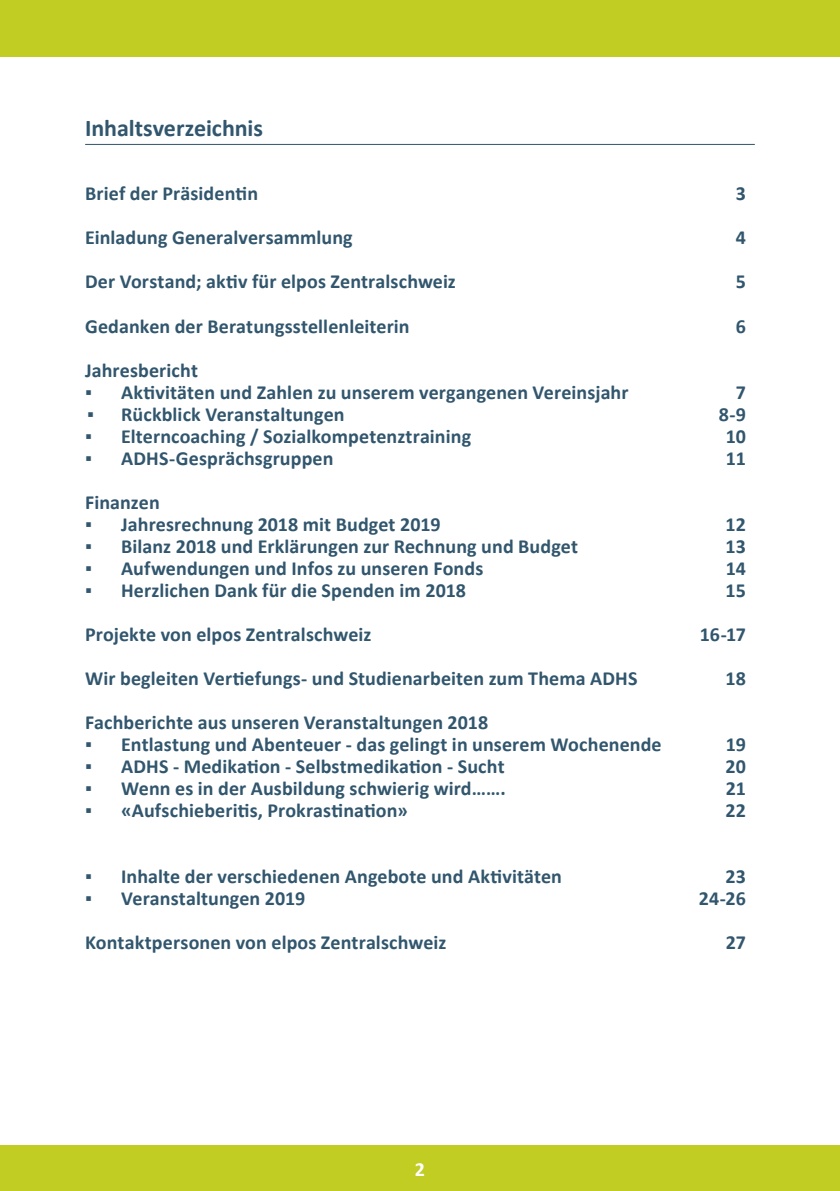
<style>
.page{position:relative;width:840px;height:1191px;background:#fff}
.page>*{position:absolute;margin:0;border:0;box-sizing:border-box;transform-origin:0 0}
.t1{font:700 24px "Calibri";letter-spacing:-.005em;color:#31566d}
.t2{font:700 20px "Calibri";letter-spacing:.005em;color:#31566d}
.t3{font:700 20px "Calibri";color:#fff}
.s1{font-weight:400}
</style>
<div class="page">
<div style="left:0;top:0;width:839px;height:57px;background:#c1cd23"></div>
<div style="left:0;top:1145px;width:839px;height:46px;background:#c1cd23"></div>
<hr style="left:85px;top:144px;width:669px;height:1px;background:#31566d">
<p class="t1" style="left:85px;top:111px;width:179px">Inhaltsverzeichnis</p>
<p class="t2" style="left:85px;top:180px;width:174px">Brief der Präsidentin</p>
<p class="t2" style="left:735px;top:180px;width:12px">3</p>
<p class="t2" style="left:85px;top:224px;width:269px">Einladung Generalversammlung</p>
<p class="t2" style="left:735px;top:224px;width:12px">4</p>
<p class="t2" style="left:85px;top:268px;width:372px">Der Vorstand; aktiv für elpos Zentralschweiz</p>
<p class="t2" style="left:735px;top:268px;width:12px">5</p>
<p class="t2" style="left:85px;top:312px;width:326px">Gedanken der Beratungsstellenleiterin</p>
<p class="t2" style="left:735px;top:312px;width:12px">6</p>
<p class="t2" style="left:85px;top:356px;width:114px">Jahresbericht</p>
<p class="t2" style="left:85px;top:378px;width:544px"><span class="s1">▪</span> Aktivitäten und Zahlen zu unserem vergangenen Vereinsjahr</p>
<p class="t2" style="left:735px;top:378px;width:12px">7</p>
<p class="t2" style="left:87px;top:400px;width:259px"><span class="s1">▪</span> Rückblick Veranstaltungen</p>
<p class="t2" style="left:718px;top:400px;width:29px">8-9</p>
<p class="t2" style="left:85px;top:422px;width:387px"><span class="s1">▪</span> Elterncoaching / Sozialkompetenztraining</p>
<p class="t2" style="left:725px;top:422px;width:22px">10</p>
<p class="t2" style="left:85px;top:444px;width:250px"><span class="s1">▪</span> ADHS-Gesprächsgruppen</p>
<p class="t2" style="left:725px;top:444px;width:22px">11</p>
<p class="t2" style="left:85px;top:488px;width:76px">Finanzen</p>
<p class="t2" style="left:85px;top:510px;width:357px"><span class="s1">▪</span> Jahresrechnung 2018 mit Budget 2019</p>
<p class="t2" style="left:725px;top:510px;width:22px">12</p>
<p class="t2" style="left:85px;top:532px;width:494px"><span class="s1">▪</span> Bilanz 2018 und Erklärungen zur Rechnung und Budget</p>
<p class="t2" style="left:725px;top:532px;width:22px">13</p>
<p class="t2" style="left:85px;top:554px;width:399px"><span class="s1">▪</span> Aufwendungen und Infos zu unseren Fonds</p>
<p class="t2" style="left:725px;top:554px;width:22px">14</p>
<p class="t2" style="left:85px;top:576px;width:382px"><span class="s1">▪</span> Herzlichen Dank für die Spenden im 2018</p>
<p class="t2" style="left:725px;top:576px;width:22px">15</p>
<p class="t2" style="left:85px;top:620px;width:287px">Projekte von elpos Zentralschweiz</p>
<p class="t2" style="left:699px;top:620px;width:47px">16-17</p>
<p class="t2" style="left:85px;top:664px;width:553px">Wir begleiten Vertiefungs- und Studienarbeiten zum Thema ADHS</p>
<p class="t2" style="left:725px;top:664px;width:22px">18</p>
<p class="t2" style="left:85px;top:708px;width:404px">Fachberichte aus unseren Veranstaltungen 2018</p>
<p class="t2" style="left:85px;top:730px;width:577px"><span class="s1">▪</span> Entlastung und Abenteuer - das gelingt in unserem Wochenende</p>
<p class="t2" style="left:725px;top:730px;width:22px">19</p>
<p class="t2" style="left:85px;top:752px;width:421px"><span class="s1">▪</span> ADHS - Medikation - Selbstmedikation - Sucht</p>
<p class="t2" style="left:725px;top:752px;width:22px">20</p>
<p class="t2" style="left:85px;top:774px;width:422px"><span class="s1">▪</span> Wenn es in der Ausbildung schwierig wird…….</p>
<p class="t2" style="left:725px;top:774px;width:22px">21</p>
<p class="t2" style="left:85px;top:796px;width:324px"><span class="s1">▪</span> «Aufschieberitis, Prokrastination»</p>
<p class="t2" style="left:725px;top:796px;width:22px">22</p>
<p class="t2" style="left:85px;top:862px;width:478px"><span class="s1">▪</span> Inhalte der verschiedenen Angebote und Aktivitäten</p>
<p class="t2" style="left:725px;top:862px;width:22px">23</p>
<p class="t2" style="left:85px;top:884px;width:221px"><span class="s1">▪</span> Veranstaltungen 2019</p>
<p class="t2" style="left:698px;top:884px;width:48px">24-26</p>
<p class="t2" style="left:85px;top:928px;width:362px">Kontaktpersonen von elpos Zentralschweiz</p>
<p class="t2" style="left:725px;top:928px;width:22px">27</p>
<p class="t3" style="left:414px;top:1155px;width:12px">2</p>
</div>
